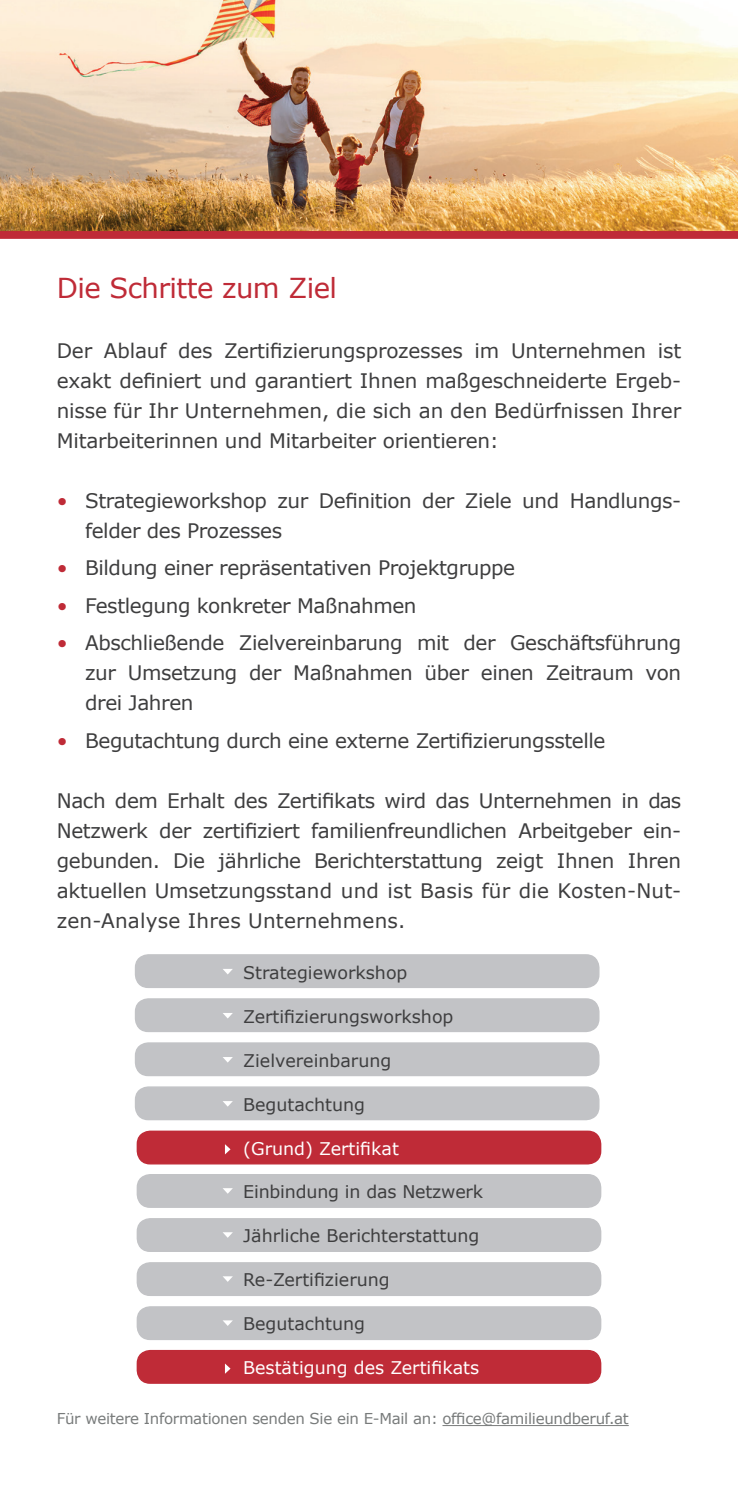
<style>
.page{position:relative;width:738px;height:1489px;background:#fff}
.page>*{position:absolute;margin:0;border:0;box-sizing:border-box;transform-origin:0 0}
.t1{font:27.5px "Verdana";letter-spacing:-.02em;color:#bf2b37}
.t2{font:20px/30px "Verdana";letter-spacing:-.02em;color:#3e3e3f;text-align:justify}
.t3{font:17.5px "Verdana";color:#3e3e3f}
.t4{font:17.5px "Verdana";color:#fff}
.t5{font:15px "Verdana";letter-spacing:-.02em;color:#787b7b}
.s1{color:#bf2b37}
</style>
<div class="page">
<img style="left:0;top:0;width:737px;height:231px">
<div style="left:135px;top:954px;width:463px;height:33px;background:#c2c3c6;border-radius:13px"></div>
<div style="left:135px;top:954px;width:464px;height:34px;border:1px solid #c2c3c6;border-radius:13px"></div>
<div style="left:135px;top:998px;width:463px;height:33px;background:#c2c3c6;border-radius:13px"></div>
<div style="left:135px;top:998px;width:464px;height:34px;border:1px solid #c2c3c6;border-radius:13px"></div>
<div style="left:135px;top:1042px;width:463px;height:33px;background:#c2c3c6;border-radius:13px"></div>
<div style="left:135px;top:1042px;width:464px;height:34px;border:1px solid #c2c3c6;border-radius:13px"></div>
<div style="left:137px;top:1131px;width:463px;height:32px;background:#bf2b37;border-radius:13px"></div>
<div style="left:136px;top:1130px;width:465px;height:34px;border:1px solid #bf2b37;border-radius:13px"></div>
<div style="left:137px;top:1174px;width:463px;height:33px;background:#c2c3c6;border-radius:13px"></div>
<div style="left:136px;top:1173px;width:465px;height:34px;border:1px solid #c2c3c6;border-radius:13px"></div>
<div style="left:137px;top:1218px;width:463px;height:33px;background:#c2c3c6;border-radius:13px"></div>
<div style="left:136px;top:1217px;width:465px;height:34px;border:1px solid #c2c3c6;border-radius:13px"></div>
<div style="left:137px;top:1262px;width:463px;height:33px;background:#c2c3c6;border-radius:13px"></div>
<div style="left:136px;top:1261px;width:465px;height:34px;border:1px solid #c2c3c6;border-radius:13px"></div>
<div style="left:137px;top:1350px;width:463px;height:32px;background:#bf2b37;border-radius:13px"></div>
<div style="left:136px;top:1349px;width:465px;height:34px;border:1px solid #bf2b37;border-radius:13px"></div>
<div style="left:135px;top:1087px;width:463px;height:32px;background:#c2c3c6;border-radius:13px"></div>
<div style="left:135px;top:1086px;width:464px;height:34px;border:1px solid #c2c3c6;border-radius:13px"></div>
<div style="left:137px;top:1306px;width:463px;height:33px;background:#c2c3c6;border-radius:13px"></div>
<div style="left:136px;top:1306px;width:465px;height:33px;border:1px solid #c2c3c6;border-radius:13px"></div>
<svg style="left:223px;top:969px;width:10px;height:5px"></svg>
<svg style="left:223px;top:1013px;width:10px;height:5px"></svg>
<svg style="left:223px;top:1057px;width:10px;height:5px"></svg>
<svg style="left:225px;top:1144px;width:5px;height:10px"></svg>
<svg style="left:223px;top:1188px;width:10px;height:5px"></svg>
<svg style="left:223px;top:1232px;width:10px;height:5px"></svg>
<svg style="left:223px;top:1276px;width:10px;height:5px"></svg>
<svg style="left:225px;top:1363px;width:5px;height:10px"></svg>
<svg style="left:223px;top:1101px;width:10px;height:5px"></svg>
<svg style="left:223px;top:1320px;width:10px;height:5px"></svg>
<div style="left:0;top:231px;width:737px;height:8px;background:#bf2b37"></div>
<hr style="left:442px;top:1424px;width:186px;height:1px;background:#787b7b">
<h1 class="t1" style="left:57px;top:270px;width:281px">Die Schritte zum Ziel</h1>
<p class="t2" style="left:57px;top:335px;width:625px">Der Ablauf des Zertifizierungsprozesses im Unternehmen ist exakt definiert und garantiert Ihnen maßgeschneiderte Ergeb&shy;nisse für Ihr Unternehmen, die sich an den Bedürfnissen Ihrer Mitarbeiterinnen und Mitarbeiter orientieren:</p>
<p class="t2" style="left:85px;top:485px;width:597px;text-indent:-28px"><span class="s1">•</span> Strategieworkshop zur Definition der Ziele und Handlungs&shy;felder des Prozesses</p>
<p class="t2" style="left:57px;top:553px;width:459px"><span class="s1">•</span> Bildung einer repräsentativen Projektgruppe</p>
<p class="t2" style="left:57px;top:590px;width:361px"><span class="s1">•</span> Festlegung konkreter Maßnahmen</p>
<p class="t2" style="left:85px;top:628px;width:597px;text-indent:-28px"><span class="s1">•</span> Abschließende Zielvereinbarung mit der Geschäftsführung zur Umsetzung der Maßnahmen über einen Zeitraum von drei Jahren</p>
<p class="t2" style="left:57px;top:725px;width:550px"><span class="s1">•</span> Begutachtung durch eine externe Zertifizierungsstelle</p>
<p class="t2" style="left:57px;top:785px;width:625px">Nach dem Erhalt des Zertifikats wird das Unternehmen in das Netzwerk der zertifiziert familienfreundlichen Arbeitgeber ein&shy;gebunden. Die jährliche Berichterstattung zeigt Ihnen Ihren aktuellen Umsetzungsstand und ist Basis für die Kosten-Nut&shy;zen-Analyse Ihres Unternehmens.</p>
<p class="t3" style="left:243px;top:961px;width:166px">Strategieworkshop</p>
<p class="t3" style="left:243px;top:1005px;width:212px">Zertifizierungsworkshop</p>
<p class="t3" style="left:243px;top:1049px;width:149px">Zielvereinbarung</p>
<p class="t3" style="left:243px;top:1093px;width:123px">Begutachtung</p>
<p class="t4" style="left:243px;top:1136px;width:157px">(Grund) Zertifikat</p>
<p class="t3" style="left:243px;top:1180px;width:241px">Einbindung in das Netzwerk</p>
<p class="t3" style="left:243px;top:1224px;width:237px">Jährliche Berichterstattung</p>
<p class="t3" style="left:243px;top:1268px;width:148px">Re-Zertifizierung</p>
<p class="t3" style="left:243px;top:1312px;width:123px">Begutachtung</p>
<p class="t4" style="left:243px;top:1356px;width:237px">Bestätigung des Zertifikats</p>
<p class="t5" style="left:57px;top:1408px;width:573px">Für weitere Informationen senden Sie ein E-Mail an: office@familieundberuf.at</p>
</div>
